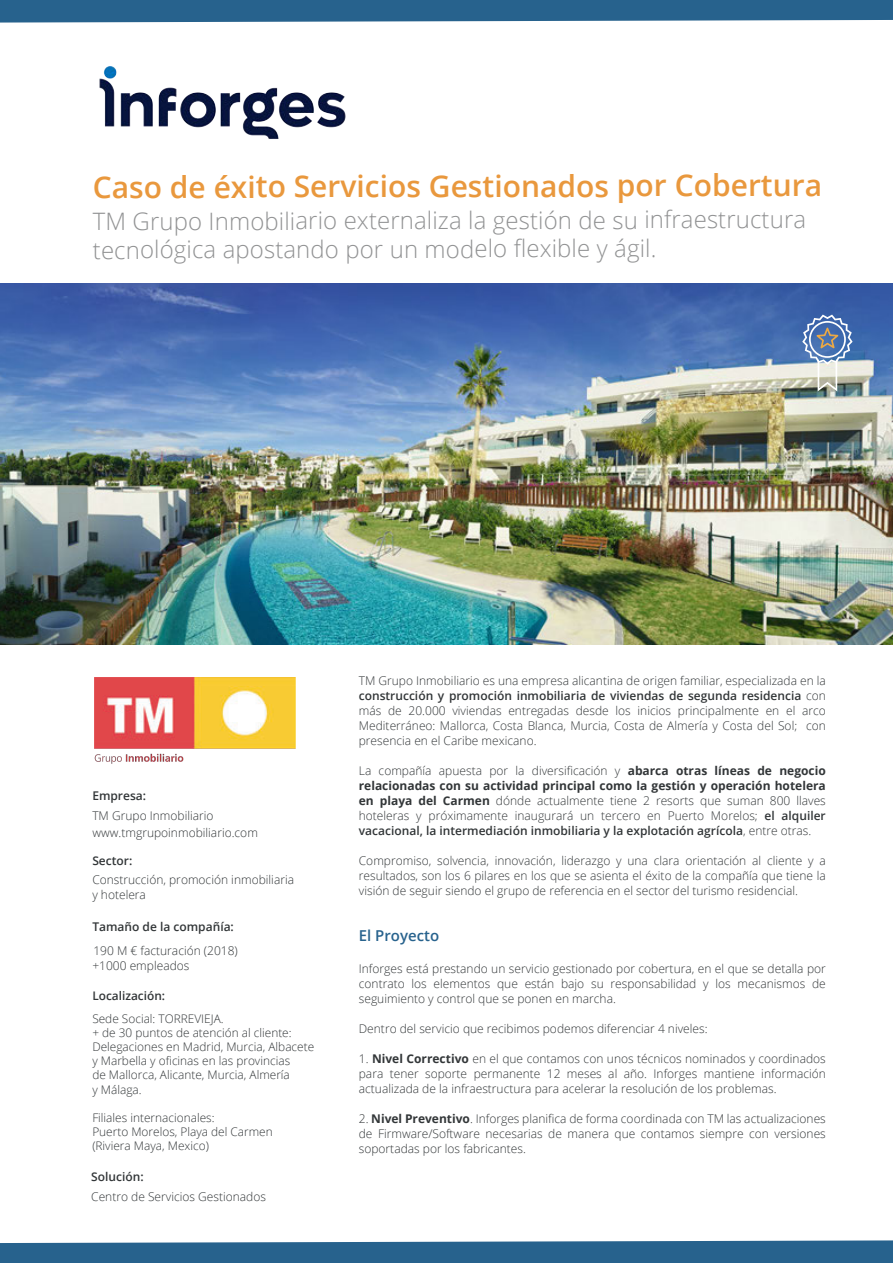
<style>
.page{position:relative;width:893px;height:1263px;background:#fff}
.page>*{position:absolute;margin:0;border:0;box-sizing:border-box;transform-origin:0 0}
.t1{font:600 30px "Open Sans";letter-spacing:-.005em;color:#e9983d}
.t2{font:300 24px/28.7px "Open Sans";color:#919293}
.t3{font:600 15px "Open Sans";letter-spacing:-.005em;color:#27628d}
.t4{font:300 12px/15px "Open Sans";color:#323638;text-align:justify}
.t5{font:600 12px "Open Sans";color:#323638}
.t6{font:300 11.85px/14.2px "Open Sans";color:#323638}
.t7{font:600 11.85px "Open Sans";color:#323638}
.s1{font-weight:600}
.s2{font-weight:700}
</style>
<div class="page">
<img style="left:0;top:283px;width:893px;height:361px">
<svg style="left:0;top:0;width:893px;height:23px;background:#376d95"></svg>
<svg style="left:0;top:1240px;width:893px;height:23px;background:#376d95"></svg>
<svg style="left:802px;top:315px;width:51px;height:76px;background:#91a3ba"></svg>
<img style="left:94px;top:677px;width:202px;height:86px">
<img style="left:99px;top:66px;width:247px;height:73px">
<h1 class="t1" style="left:93px;top:165px;width:731px">Caso de éxito Servicios Gestionados por Cobertura</h1>
<h2 class="t2" style="left:93px;top:205px;width:715px">TM Grupo Inmobiliario externaliza la gestión de su infraestructura tecnológica apostando por un modelo flexible y ágil.</h2>
<p class="t5" style="left:92px;top:787px;width:55px">Empresa:</p>
<p class="t4" style="left:92px;top:806px;width:167px;line-height:17px">TM Grupo Inmobiliario www.tmgrupoinmobiliario.com</p>
<p class="t5" style="left:92px;top:852px;width:41px">Sector:</p>
<p class="t4" style="left:92px;top:872px;width:203px;line-height:14.4px">Construcción, promoción inmobiliaria y hotelera</p>
<p class="t5" style="left:92px;top:918px;width:143px">Tamaño de la compañía:</p>
<p class="t4" style="left:92px;top:942px;width:147px;line-height:15.5px">190 M € facturación (2018) +1000 empleados</p>
<p class="t7" style="left:92px;top:988px;width:74px">Localización:</p>
<p class="t6" style="left:92px;top:1011px;width:223px">Sede Social: TORREVIEJA.<br>+ de 30 puntos de atención al cliente:<br>Delegaciones en Madrid, Murcia, Albacete y Marbella y oficinas en las provincias<br>de Mallorca, Alicante, Murcia, Almería<br>y Málaga.</p>
<p class="t6" style="left:92px;top:1110px;width:182px">Filiales internacionales:<br>Puerto Morelos, Playa del Carmen (Riviera Maya, Mexico)</p>
<p class="t5" style="left:91px;top:1168px;width:54px">Solución:</p>
<p class="t4" style="left:91px;top:1189px;width:176px">Centro de Servicios Gestionados</p>
<p class="t4" style="left:359px;top:673px;width:468px">TM Grupo Inmobiliario es una empresa alicantina de origen familiar, especializada en la <span class="s1">construcción y promoción inmobiliaria de viviendas de segunda residencia</span> con más de 20.000 viviendas entregadas desde los inicios principalmente en el arco Mediterráneo: Mallorca, Costa Blanca, Murcia, Costa de Almería y Costa del Sol; con presencia en el Caribe mexicano.</p>
<p class="t4" style="left:359px;top:763px;width:468px">La compañía apuesta por la diversificación y <span class="s2">abarca otras líneas de negocio relacionadas con su actividad principal como la gestión y operación hotelera en playa del Carmen</span> dónde actualmente tiene 2 resorts que suman 800 llaves hoteleras y próximamente inaugurará un tercero en Puerto Morelos; <span class="s1">el alquiler vacacional, la intermediación inmobiliaria y la explotación agrícola</span>, entre otras.</p>
<p class="t4" style="left:359px;top:853px;width:468px">Compromiso, solvencia, innovación, liderazgo y una clara orientación al cliente y a resultados, son los 6 pilares en los que se asienta el éxito de la compañía que tiene la visión de seguir siendo el grupo de referencia en el sector del turismo residencial.</p>
<p class="t3" style="left:359px;top:925px;width:82px">El Proyecto</p>
<p class="t4" style="left:359px;top:961px;width:468px">Inforges está prestando un servicio gestionado por cobertura, en el que se detalla por contrato los elementos que están bajo su responsabilidad y los mecanismos de seguimiento y control que se ponen en marcha.</p>
<p class="t4" style="left:359px;top:1021px;width:350px">Dentro del servicio que recibimos podemos diferenciar 4 niveles:</p>
<p class="t4" style="left:359px;top:1051px;width:468px">1. <span class="s2">Nivel Correctivo</span> en el que contamos con unos técnicos nominados y coordinados para tener soporte permanente 12 meses al año. Inforges mantiene información actualizada de la infraestructura para acelerar la resolución de los problemas.</p>
<p class="t4" style="left:359px;top:1111px;width:468px">2. <span class="s2">Nivel Preventivo</span>. Inforges planifica de forma coordinada con TM las actualizaciones de Firmware/Software necesarias de manera que contamos siempre con versiones soportadas por los fabricantes.</p>
</div>
